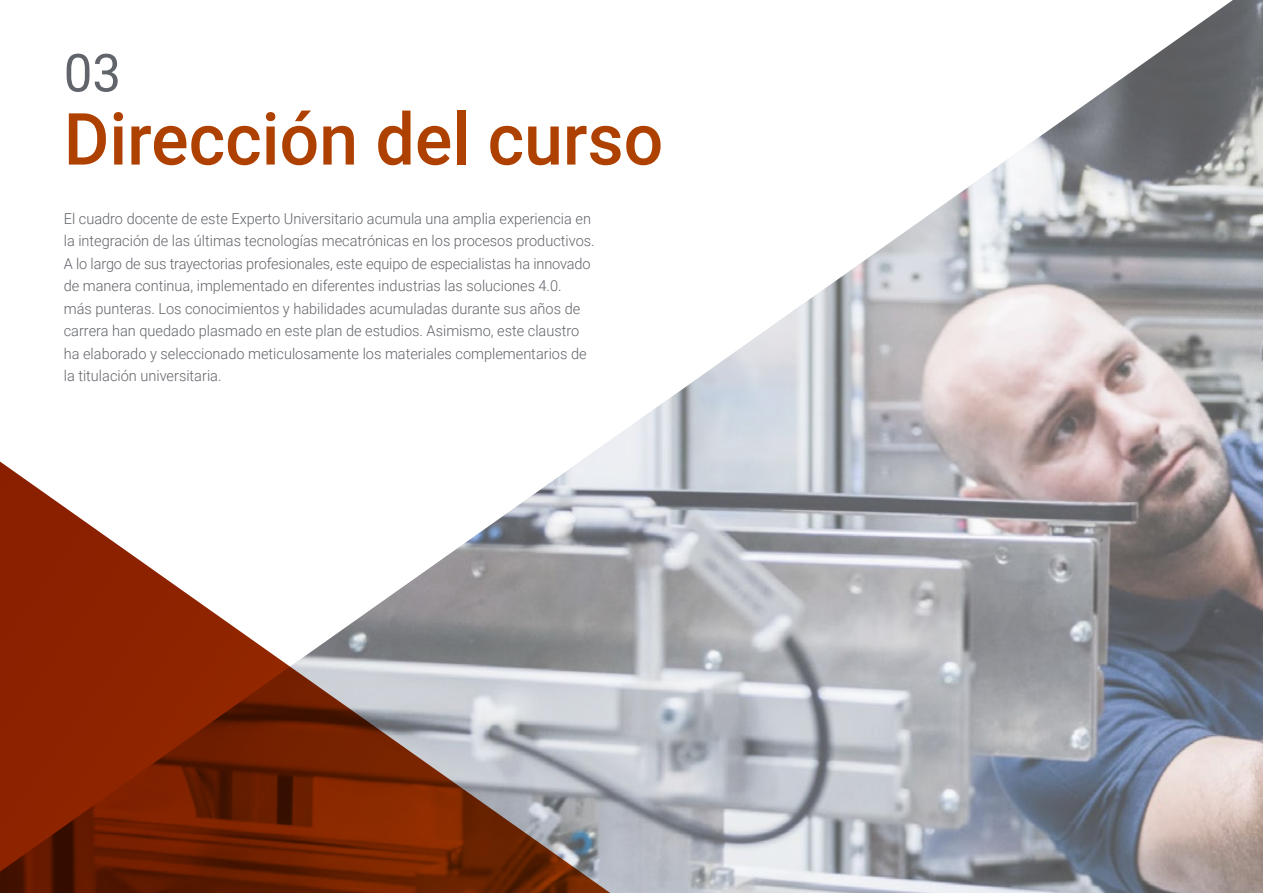
<style>
.page{position:relative;width:1263px;height:893px;background:#fff}
.page>*{position:absolute;margin:0;border:0;box-sizing:border-box;transform-origin:0 0}
.t1{font:500 72px "Roboto";color:#ae4000}
.t2{font:52.5px "Roboto";color:#61646a}
.t3{font:300 15px/22.5px "Roboto";color:#61646a}
</style>
<div class="page">
<img style="left:602px;top:0;width:661px;height:893px">
<svg style="left:0;top:446px;width:640px;height:447px"></svg>
<h2 class="t2" style="left:64px;top:36px;width:59px">03</h2>
<h1 class="t1" style="left:64px;top:89px;width:601px">Dirección del curso</h1>
<p class="t3" style="left:64px;top:207px;width:532px">El cuadro docente de este Experto Universitario acumula una amplia experiencia en la integración de las últimas tecnologías mecatrónicas en los procesos productivos.<br>A lo largo de sus trayectorias profesionales, este equipo de especialistas ha innovado de manera continua, implementado en diferentes industrias las soluciones 4.0.<br>más punteras. Los conocimientos y habilidades acumuladas durante sus años de carrera han quedado plasmado en este plan de estudios. Asimismo, este claustro ha elaborado y seleccionado meticulosamente los materiales complementarios de la titulación universitaria.</p>
</div>
